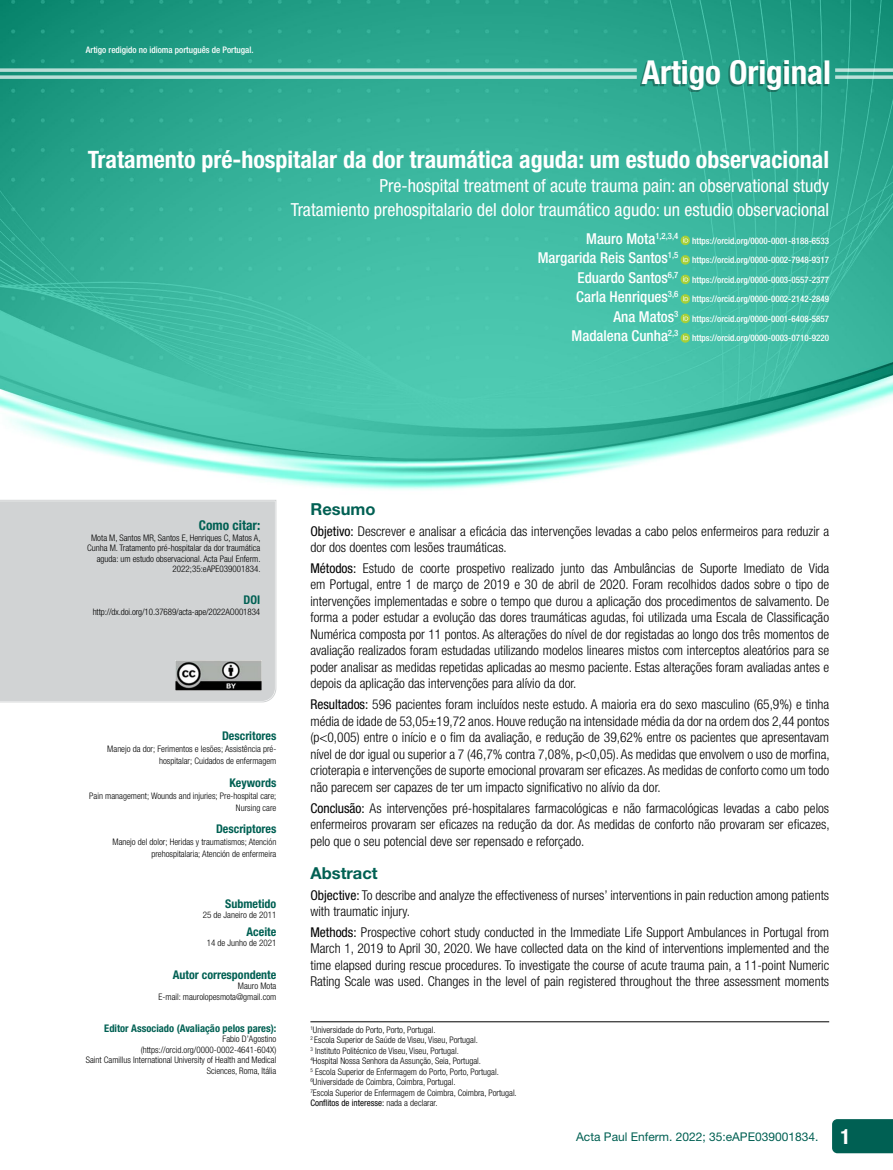
<style>
.page{position:relative;width:893px;height:1170px;background:#fff}
.page>*{position:absolute;margin:0;border:0;box-sizing:border-box;transform-origin:0 0}
.t1{font:700 condensed 33px "Helvetica Neue LT Std";color:#fff}
.t2{font:700 condensed 24px "Helvetica Neue LT Std";color:#fff}
.t3{font:condensed 18px/24px "Helvetica Neue LT Std";color:#fff;text-align:right}
.t4{font:700 16.5px "Helvetica Neue LT Std";color:#006053}
.t5{font:500 condensed 15px "Helvetica Neue LT Std";color:#fff}
.t6{font:300 condensed 13.5px/16.5px "Helvetica Neue LT Std";color:#000;text-align:justify}
.t7{font:700 condensed 13.5px "Helvetica Neue LT Std";color:#006053}
.t8{font:700 condensed 12px "Helvetica Neue LT Std";color:#006053}
.t9{font:12px "Helvetica Neue LT Std";color:#006053}
.t10{font:700 condensed 10.5px "Helvetica Neue LT Std";color:#006053}
.t11{font:300 condensed 9px/10.5px "Helvetica Neue LT Std";color:#000;text-align:right}
.t12{font:500 condensed 9px "Helvetica Neue LT Std";color:#fff}
.s1{font-weight:400}
.s2{font-weight:700;font-stretch:condensed;font-size:21px;color:#fff}
</style>
<div class="page">
<div style="left:832px;top:1119px;width:61px;height:34px;background:#006053"></div>
<img style="left:0;top:0;width:893px;height:490px">
<svg style="left:835px;top:75px;width:58px;height:4px"></svg>
<svg style="left:835px;top:68px;width:58px;height:4px"></svg>
<svg style="left:0;top:500px;width:277px;height:203px;background:#e1e3e3"></svg>
<div style="left:0;top:501px;width:275px;height:199px;background:#d1d3d4"></div>
<img style="left:175px;top:660px;width:86px;height:30px">
<svg style="left:680px;top:236px;width:10px;height:9px"></svg>
<svg style="left:683px;top:237px;width:5px;height:5px"></svg>
<svg style="left:680px;top:255px;width:10px;height:10px"></svg>
<svg style="left:683px;top:257px;width:5px;height:5px"></svg>
<svg style="left:680px;top:275px;width:10px;height:9px"></svg>
<svg style="left:683px;top:276px;width:5px;height:5px"></svg>
<svg style="left:680px;top:294px;width:10px;height:10px"></svg>
<svg style="left:683px;top:296px;width:5px;height:5px"></svg>
<svg style="left:680px;top:314px;width:10px;height:9px"></svg>
<svg style="left:683px;top:315px;width:5px;height:5px"></svg>
<svg style="left:680px;top:333px;width:10px;height:10px"></svg>
<svg style="left:683px;top:335px;width:5px;height:5px"></svg>
<hr style="left:310px;top:1021px;width:519px;height:1px;background:#000">
<div style="left:640px;top:62px;width:187px;height:30px;background:#000;opacity:.3"></div>
<svg style="left:0;top:75px;width:637px;height:4px;background:#aadad1"></svg>
<svg style="left:0;top:68px;width:637px;height:4px;background:#aadad1"></svg>
<p class="t12" style="left:86px;top:44px;width:169px">Artigo redigido no idioma português de Portugal.</p>
<h1 class="t1" style="left:642px;top:52px;width:191px">Artigo Original</h1>
<h2 class="t2" style="left:88px;top:144px;width:743px">Tratamento pré-hospitalar da dor traumática aguda: um estudo observacional</h2>
<h3 class="t3" style="left:291px;top:173px;width:540px">Pre-hospital treatment of acute trauma pain: an observational study<br>Tratamiento prehospitalario del dolor traumático agudo: un estudio observacional</h3>
<p class="t5" style="left:586px;top:229px;width:94px">Mauro Mota<sup>1,2,3,4</sup></p>
<p class="t12" style="left:692px;top:235px;width:138px">https://orcid.org/0000-0001-8188-6533</p>
<p class="t5" style="left:538px;top:249px;width:142px">Margarida Reis Santos<sup>1,5</sup></p>
<p class="t12" style="left:692px;top:254px;width:138px">https://orcid.org/0000-0002-7948-9317</p>
<p class="t5" style="left:577px;top:268px;width:102px">Eduardo Santos<sup>6,7</sup></p>
<p class="t12" style="left:692px;top:274px;width:138px">https://orcid.org/0000-0003-0557-2377</p>
<p class="t5" style="left:576px;top:288px;width:104px">Carla Henriques<sup>3,6</sup></p>
<p class="t12" style="left:692px;top:293px;width:138px">https://orcid.org/0000-0002-2142-2849</p>
<p class="t5" style="left:613px;top:307px;width:67px">Ana Matos<sup>3</sup></p>
<p class="t12" style="left:692px;top:313px;width:138px">https://orcid.org/0000-0001-6408-5857</p>
<p class="t5" style="left:572px;top:327px;width:108px">Madalena Cunha<sup>2,3</sup></p>
<p class="t12" style="left:692px;top:332px;width:138px">https://orcid.org/0000-0003-0710-9220</p>
<p class="t7" style="left:199px;top:517px;width:63px">Como citar:</p>
<p class="t11" style="left:87px;top:532px;width:175px">Mota M, Santos MR, Santos E, Henriques C, Matos A, Cunha M. Tratamento pré-hospitalar da dor traumática aguda: um estudo observacional. Acta Paul Enferm.<br>2022;35:eAPE039001834.</p>
<p class="t8" style="left:244px;top:593px;width:18px">DOI</p>
<p class="t11" style="left:93px;top:606px;width:169px">http://dx.doi.org/10.37689/acta-ape/2022AO001834</p>
<p class="t8" style="left:222px;top:728px;width:56px">Descritores</p>
<p class="t11" style="left:107px;top:743px;width:171px;line-height:12px">Manejo da dor; Ferimentos e lesões; Assistência pré&shy;hospitalar; Cuidados de enfermagem</p>
<p class="t8" style="left:230px;top:775px;width:48px">Keywords</p>
<p class="t11" style="left:89px;top:789px;width:189px;line-height:12px">Pain management; Wounds and injuries; Pre-hospital care;<br>Nursing care</p>
<p class="t8" style="left:216px;top:821px;width:62px">Descriptores</p>
<p class="t11" style="left:112px;top:835px;width:165px;line-height:12px">Manejo del dolor; Heridas y traumatismos; Atención prehospitalaria; Atención de enfermeira</p>
<p class="t8" style="left:225px;top:896px;width:53px">Submetido</p>
<p class="t11" style="left:203px;top:909px;width:75px">25 de Janeiro de 2011</p>
<p class="t8" style="left:247px;top:924px;width:31px">Aceite</p>
<p class="t11" style="left:207px;top:937px;width:71px">14 de Junho de 2021</p>
<p class="t8" style="left:173px;top:966px;width:105px">Autor correspondente</p>
<p class="t11" style="left:159px;top:980px;width:119px">Mauro Mota<br>E-mail: maurolopesmota@gmail.com</p>
<p class="t10" style="left:104px;top:1021px;width:174px">Editor Associado (Avaliação pelos pares):</p>
<p class="t11" style="left:86px;top:1033px;width:192px">Fabio D’Agostino (https://orcid.org/0000-0002-4641-604X)<br>Saint Camillus International University of Health and Medical Sciences, Roma, Itália</p>
<p class="t4" style="left:310px;top:498px;width:67px">Resumo</p>
<p class="t6" style="left:310px;top:522px;width:520px"><span class="s1">Objetivo:</span> Descrever e analisar a eficácia das intervenções levadas a cabo pelos enfermeiros para reduzir a dor dos doentes com lesões traumáticas.</p>
<p class="t6" style="left:310px;top:559px;width:520px"><span class="s1">Métodos:</span> Estudo de coorte prospetivo realizado junto das Ambulâncias de Suporte Imediato de Vida em Portugal, entre 1 de março de 2019 e 30 de abril de 2020. Foram recolhidos dados sobre o tipo de intervenções implementadas e sobre o tempo que durou a aplicação dos procedimentos de salvamento. De forma a poder estudar a evolução das dores traumáticas agudas, foi utilizada uma Escala de Classificação Numérica composta por 11 pontos. As alterações do nível de dor registadas ao longo dos três momentos de avaliação realizados foram estudadas utilizando modelos lineares mistos com interceptos aleatórios para se poder analisar as medidas repetidas aplicadas ao mesmo paciente. Estas alterações foram avaliadas antes e depois da aplicação das intervenções para alívio da dor.</p>
<p class="t6" style="left:310px;top:696px;width:521px"><span class="s1">Resultados:</span> 596 pacientes foram incluídos neste estudo. A maioria era do sexo masculino (65,9%) e tinha média de idade de 53,05±19,72 anos. Houve redução na intensidade média da dor na ordem dos 2,44 pontos (p&lt;0,005) entre o início e o fim da avaliação, e redução de 39,62% entre os pacientes que apresentavam nível de dor igual ou superior a 7 (46,7% contra 7,08%, p&lt;0,05). As medidas que envolvem o uso de morfina, crioterapia e intervenções de suporte emocional provaram ser eficazes. As medidas de conforto como um todo não parecem ser capazes de ter um impacto significativo no alívio da dor.</p>
<p class="t6" style="left:310px;top:799px;width:521px"><span class="s1">Conclusão:</span> As intervenções pré-hospitalares farmacológicas e não farmacológicas levadas a cabo pelos enfermeiros provaram ser eficazes na redução da dor. As medidas de conforto não provaram ser eficazes, pelo que o seu potencial deve ser repensado e reforçado.</p>
<p class="t4" style="left:310px;top:862px;width:69px">Abstract</p>
<p class="t6" style="left:310px;top:886px;width:520px"><span class="s1">Objective:</span> To describe and analyze the effectiveness of nurses’ interventions in pain reduction among patients with traumatic injury.</p>
<p class="t6" style="left:310px;top:923px;width:520px"><span class="s1">Methods:</span> Prospective cohort study conducted in the Immediate Life Support Ambulances in Portugal from March 1, 2019 to April 30, 2020. We have collected data on the kind of interventions implemented and the time elapsed during rescue procedures. To investigate the course of acute trauma pain, a 11-point Numeric Rating Scale was used. Changes in the level of pain registered throughout the three assessment moments</p>
<p class="t11" style="left:310px;top:1023px;width:208px;text-align:left"><sup>1</sup>Universidade do Porto, Porto, Portugal.<br><sup>2</sup> Escola Superior de Saúde de Viseu, Viseu, Portugal.<br><sup>3</sup> Instituto Politécnico de Viseu, Viseu, Portugal.<br><sup>4</sup>Hospital Nossa Senhora da Assunção, Seia, Portugal.<br><sup>5</sup> Escola Superior de Enfermagem do Porto, Porto, Portugal.<br><sup>6</sup>Universidade de Coimbra, Coimbra, Portugal.<br><sup>7</sup>Escola Superior de Enfermagem de Coimbra, Coimbra, Portugal.<br><span class="s1">Conflitos de interesse:</span> nada a declarar.</p>
<p class="t9" style="left:576px;top:1129px;width:276px">Acta Paul Enferm. 2022; 35:eAPE039001834. <span class="s2">1</span></p>
</div>
